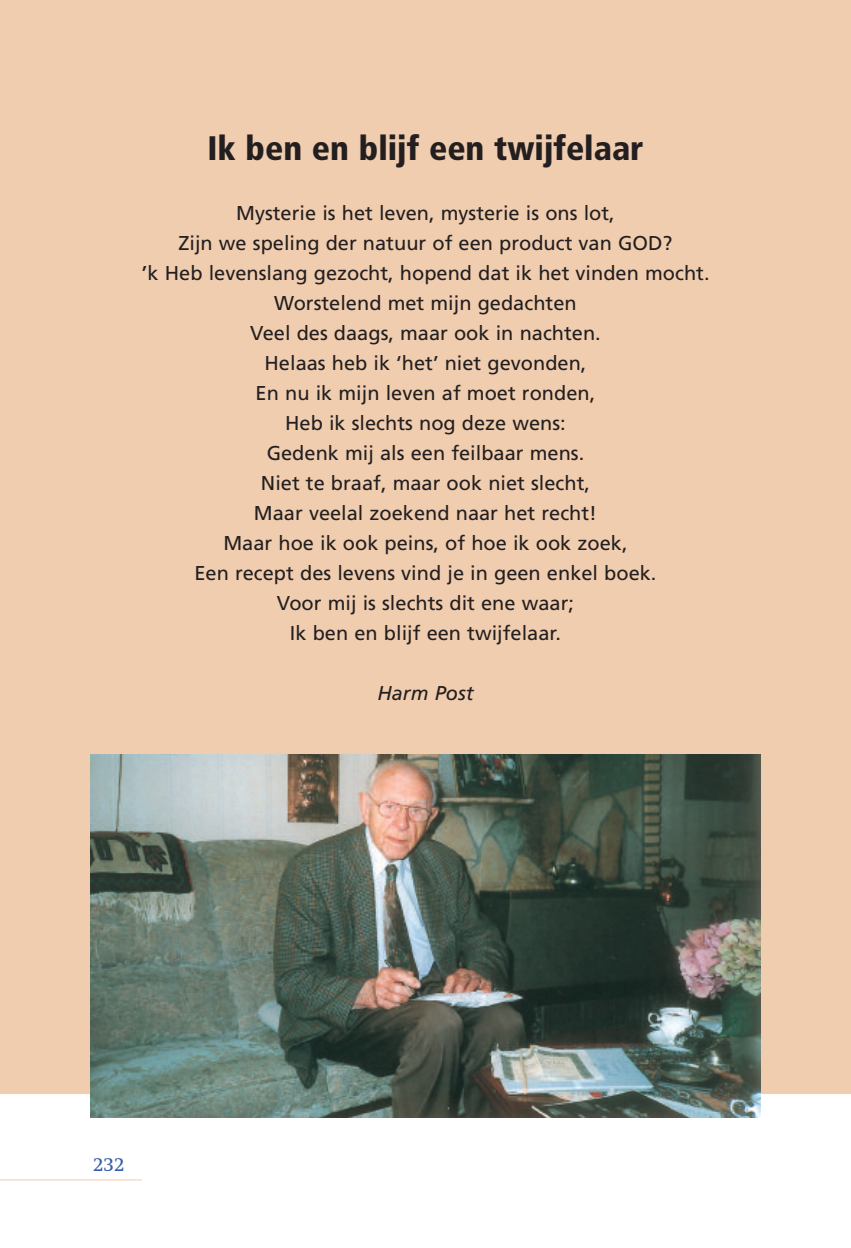
<style>
.page{position:relative;width:851px;height:1248px;background:#fff}
.page>*{position:absolute;margin:0;border:0;box-sizing:border-box;transform-origin:0 0}
.t1{font:900 condensed 34px "Frutiger";color:#231f20}
.t2{font:20px/30px "Frutiger";color:#231f20;text-align:center}
.t3{font:italic 20px "Frutiger";color:#231f20}
.t4{font:20px "Swift";color:#345ba9}
</style>
<div class="page">
<div style="left:0;top:0;width:850px;height:1093px;background:#f0cdaf"></div>
<hr style="left:0;top:1179px;width:142px;height:1px;background:#f0cdaf">
<img style="left:91px;top:754px;width:669px;height:363px">
<h1 class="t1" style="left:207px;top:134px;width:437px">Ik ben en blijf een twijfelaar</h1>
<p class="t2" style="left:141px;top:200px;width:569px">Mysterie is het leven, mysterie is ons lot,<br>Zijn we speling der natuur of een product van GOD?<br>’k Heb levenslang gezocht, hopend dat ik het vinden mocht.<br>Worstelend met mijn gedachten<br>Veel des daags, maar ook in nachten.<br>Helaas heb ik ‘het’ niet gevonden,<br>En nu ik mijn leven af moet ronden,<br>Heb ik slechts nog deze wens:<br>Gedenk mij als een feilbaar mens.<br>Niet te braaf, maar ook niet slecht,<br>Maar veelal zoekend naar het recht!<br>Maar hoe ik ook peins, of hoe ik ook zoek,<br>Een recept des levens vind je in geen enkel boek.<br>Voor mij is slechts dit ene waar;<br>Ik ben en blijf een twijfelaar.</p>
<p class="t3" style="left:377px;top:685px;width:98px">Harm Post</p>
<p class="t4" style="left:93px;top:1151px;width:33px">232</p>
</div>
